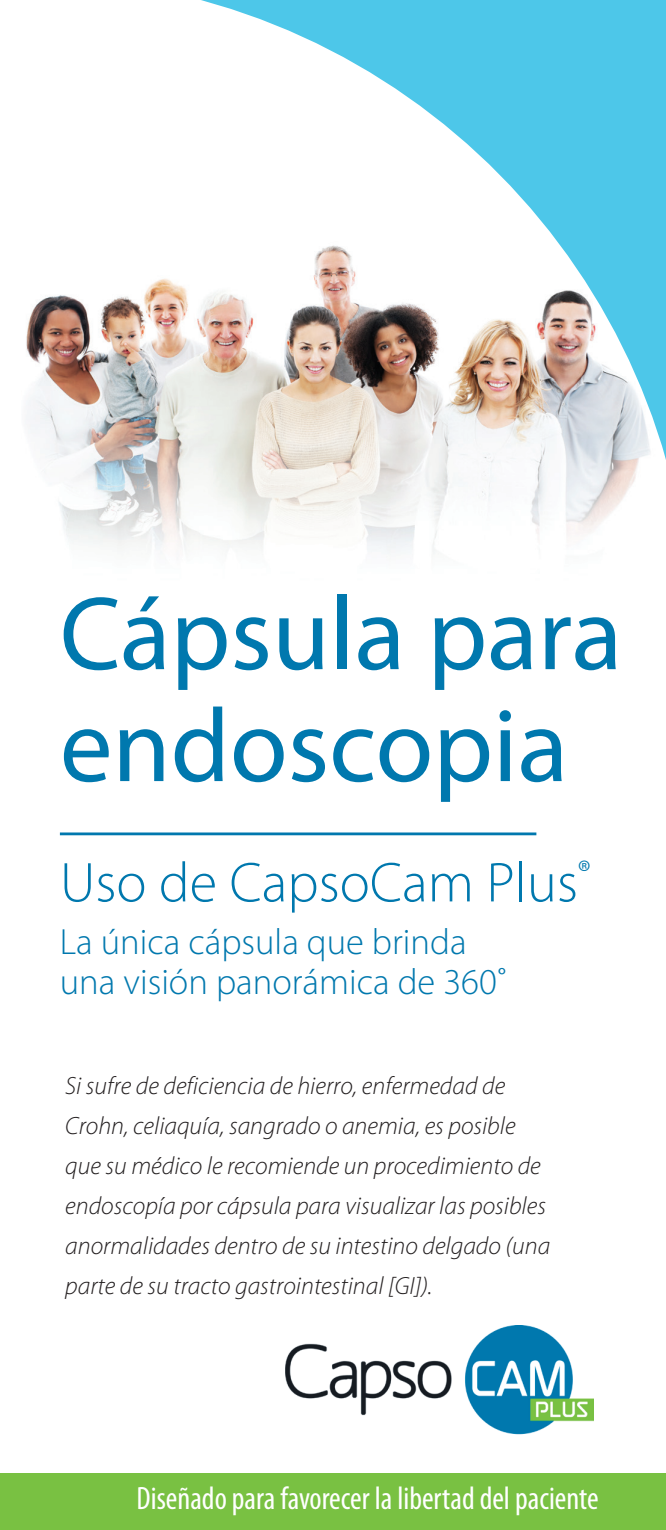
<style>
.page{position:relative;width:666px;height:1530px;background:#fff}
.page>*{position:absolute;margin:0;border:0;box-sizing:border-box;transform-origin:0 0}
.t1{font:105px/112px "Myriad Pro";color:#0078ae}
.t2{font:300 56.5px "Myriad Pro";color:#0078ae}
.t3{font:300 36.5px/40px "Myriad Pro";color:#0078ae}
.t4{font:condensed 32.5px "Myriad Pro";color:#fff}
.t5{font:italic 300 25px/40px "Myriad Pro";color:#231f20}
</style>
<div class="page">
<hr style="left:60px;top:832px;width:476px;height:3px;background:#0078ae">
<div style="left:0;top:1473px;width:666px;height:57px;background:#79c142"></div>
<img style="left:286px;top:1326px;width:307px;height:109px">
<svg style="left:30px;top:0;width:636px;height:554px"></svg>
<p class="t1" style="left:60px;top:576px;width:564px">Cápsula para endoscopia</p>
<p class="t2" style="left:60px;top:849px;width:533px">Uso de CapsoCam Plus<sup>®</sup></p>
<p class="t3" style="left:60px;top:921px;width:449px">La única cápsula que brinda una visión panorámica de 360˚</p>
<p class="t5" style="left:65px;top:1065px;width:487px">Si sufre de deficiencia de hierro, enfermedad de Crohn, celiaquía, sangrado o anemia, es posible que su médico le recomiende un procedimiento de endoscopía por cápsula para visualizar las posibles anormalidades dentro de su intestino delgado (una parte de su tracto gastrointestinal [GI]).</p>
<p class="t4" style="left:136px;top:1478px;width:464px">Diseñado para favorecer la libertad del paciente</p>
</div>
